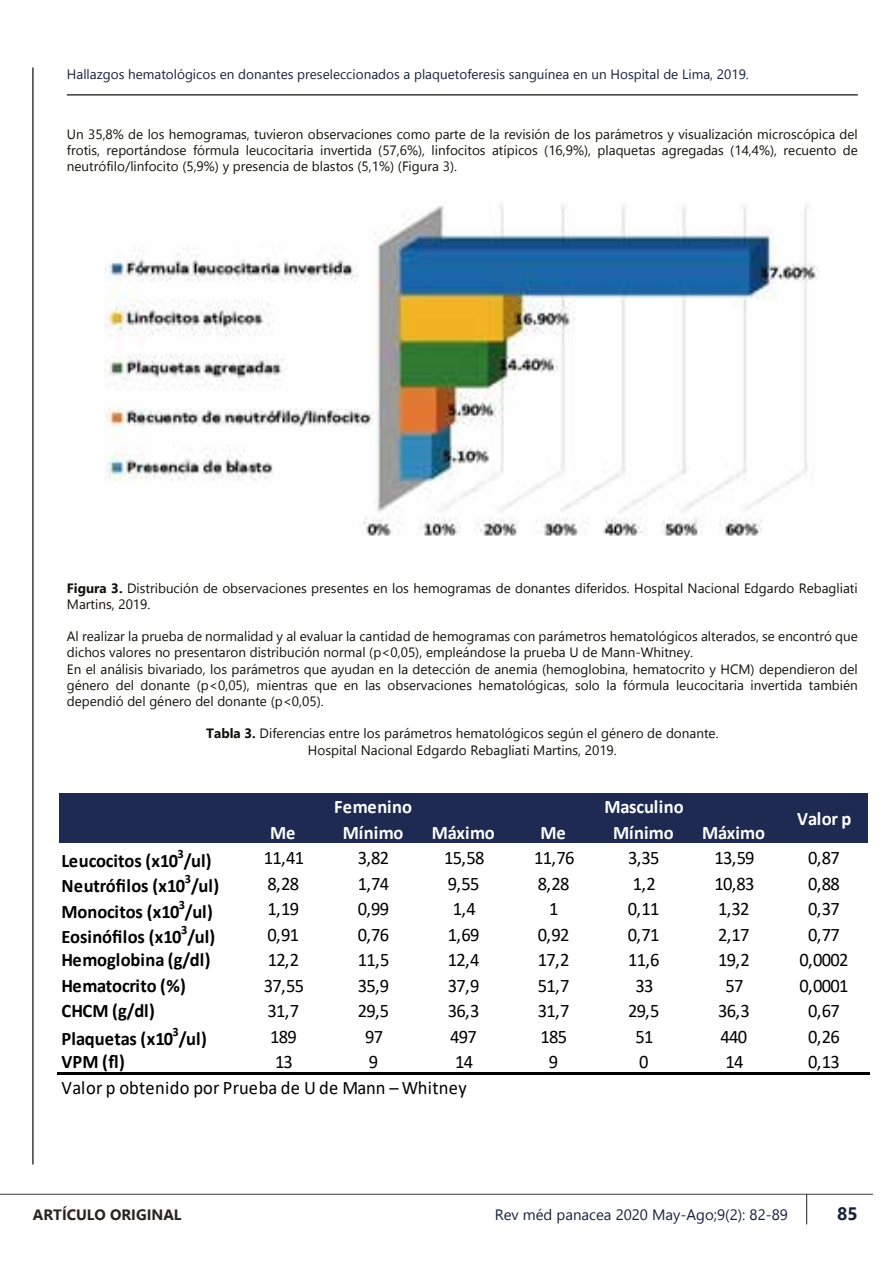
<style>
.page{position:relative;width:893px;height:1263px;background:#fff}
.page>*{position:absolute;margin:0;border:0;box-sizing:border-box;transform-origin:0 0}
.t1{font:19.2px "Calibri";letter-spacing:-.04em;color:#000101}
.t2{font:700 19.2px "Calibri";letter-spacing:-.005em;color:#000101}
.t3{font:700 19.2px "Calibri";letter-spacing:-.005em;color:#fff}
.t4{font:19.2px "Calibri";letter-spacing:.005em;color:#000101}
.t5{font:700 18px "Nirmala UI";color:#18213c}
.t6{font:15px "Nirmala UI";color:#18213c}
.t7{font:700 15px "Nirmala UI";color:#2a2421}
.t8{font:13.5px/16.2px "Nirmala UI";color:#12100b}
.t9{font:13.5px "Nirmala UI";color:#18213c}
.t10{font:700 12.75px "Calibri";color:#000101}
.s1{font-weight:700}
</style>
<div class="page">
<hr style="left:32px;top:67px;width:2px;height:1097px;background:#3c3c3b">
<hr style="left:0;top:1194px;width:873px;height:1px;background:#3c3c3b">
<hr style="left:806px;top:1194px;width:1px;height:30px;background:#1c1c1b">
<hr style="left:67px;top:94px;width:791px;height:2px;background:#3c3c3b">
<img style="left:104px;top:204px;width:714px;height:332px">
<div style="left:59px;top:794px;width:811px;height:51px;background:#1f2a52"></div>
<hr style="left:869px;top:794px;width:1px;height:51px;background:#fff">
<div style="left:59px;top:844px;width:811px;height:256px;background:#fff"></div>
<hr style="left:58px;top:1072px;width:812px;height:2px;background:#000101">
<p class="t9" style="left:67px;top:63px;width:683px">Hallazgos hematológicos en donantes preseleccionados a plaquetoferesis sanguínea en un Hospital de Lima, 2019.</p>
<p class="t8" style="left:67px;top:125px;width:792px;text-align:justify">Un 35,8% de los hemogramas, tuvieron observaciones como parte de la revisión de los parámetros y visualización microscópica del frotis, reportándose fórmula leucocitaria invertida (57,6%), linfocitos atípicos (16,9%), plaquetas agregadas (14,4%), recuento de neutrófilo/linfocito (5,9%) y presencia de blastos (5,1%) (Figura 3).</p>
<p class="t8" style="left:67px;top:579px;width:792px"><span class="s1">Figura 3.</span> Distribución de observaciones presentes en los hemogramas de donantes diferidos. Hospital Nacional Edgardo Rebagliati<br>Martins, 2019.</p>
<p class="t8" style="left:67px;top:627px;width:792px">Al realizar la prueba de normalidad y al evaluar la cantidad de hemogramas con parámetros hematológicos alterados, se encontró que dichos valores no presentaron distribución normal (p&lt;0,05), empleándose la prueba U de Mann-Whitney.<br>En el análisis bivariado, los parámetros que ayudan en la detección de anemia (hemoglobina, hematocrito y HCM) dependieron del género del donante (p&lt;0,05), mientras que en las observaciones hematológicas, solo la fórmula leucocitaria invertida también dependió del género del donante (p&lt;0,05).</p>
<p class="t8" style="left:206px;top:725px;width:514px;text-align:center"><span class="s1">Tabla 3.</span> Diferencias entre los parámetros hematológicos según el género de donante.<br>Hospital Nacional Edgardo Rebagliati Martins, 2019.</p>
<h1 class="t3" style="left:334px;top:793px;width:79px">Femenino</h1>
<h1 class="t3" style="left:604px;top:793px;width:81px">Masculino</h1>
<h1 class="t3" style="left:270px;top:818px;width:27px">Me</h1>
<h1 class="t3" style="left:343px;top:818px;width:62px">Mínimo</h1>
<h1 class="t3" style="left:432px;top:818px;width:65px">Máximo</h1>
<h1 class="t3" style="left:540px;top:818px;width:27px">Me</h1>
<h1 class="t3" style="left:613px;top:818px;width:62px">Mínimo</h1>
<h1 class="t3" style="left:702px;top:818px;width:65px">Máximo</h1>
<h1 class="t3" style="left:797px;top:804px;width:56px">Valor p</h1>
<p class="t10" style="left:178px;top:844px;width:8px">3</p>
<h1 class="t1" style="left:264px;top:844px;width:42px">11,41</h1>
<h1 class="t1" style="left:358px;top:844px;width:33px">3,82</h1>
<h1 class="t1" style="left:444px;top:844px;width:42px">15,58</h1>
<h1 class="t1" style="left:534px;top:844px;width:42px">11,76</h1>
<h1 class="t1" style="left:628px;top:844px;width:33px">3,35</h1>
<h1 class="t1" style="left:714px;top:844px;width:42px">13,59</h1>
<h1 class="t1" style="left:808px;top:844px;width:33px">0,87</h1>
<h1 class="t2" style="left:62px;top:872px;width:159px">Neutrófilos (x10 /ul)</h1>
<h1 class="t2" style="left:62px;top:847px;width:152px">Leucocitos (x10 /ul)</h1>
<p class="t10" style="left:185px;top:870px;width:8px">3</p>
<h1 class="t1" style="left:268px;top:870px;width:33px">8,28</h1>
<h1 class="t1" style="left:358px;top:870px;width:33px">1,74</h1>
<h1 class="t1" style="left:448px;top:870px;width:33px">9,55</h1>
<h1 class="t1" style="left:538px;top:870px;width:33px">8,28</h1>
<h1 class="t1" style="left:633px;top:870px;width:24px">1,2</h1>
<h1 class="t1" style="left:714px;top:870px;width:42px">10,83</h1>
<h1 class="t1" style="left:808px;top:870px;width:33px">0,88</h1>
<h1 class="t2" style="left:62px;top:898px;width:153px">Monocitos (x10 /ul)</h1>
<p class="t10" style="left:179px;top:895px;width:8px">3</p>
<h1 class="t1" style="left:268px;top:895px;width:33px">1,19</h1>
<h1 class="t1" style="left:358px;top:895px;width:33px">0,99</h1>
<h1 class="t1" style="left:453px;top:895px;width:24px">1,4</h1>
<h1 class="t1" style="left:549px;top:895px;width:11px">1</h1>
<h1 class="t1" style="left:628px;top:895px;width:33px">0,11</h1>
<h1 class="t1" style="left:718px;top:895px;width:33px">1,32</h1>
<h1 class="t1" style="left:808px;top:895px;width:33px">0,37</h1>
<h1 class="t2" style="left:62px;top:923px;width:155px">Eosinófilos (x10 /ul)</h1>
<p class="t10" style="left:181px;top:921px;width:8px">3</p>
<h1 class="t1" style="left:268px;top:921px;width:33px">0,91</h1>
<h1 class="t1" style="left:358px;top:921px;width:33px">0,76</h1>
<h1 class="t1" style="left:448px;top:921px;width:33px">1,69</h1>
<h1 class="t1" style="left:538px;top:921px;width:33px">0,92</h1>
<h1 class="t1" style="left:628px;top:921px;width:33px">0,71</h1>
<h1 class="t1" style="left:718px;top:921px;width:33px">2,17</h1>
<h1 class="t1" style="left:808px;top:921px;width:33px">0,77</h1>
<h1 class="t2" style="left:62px;top:946px;width:151px">Hemoglobina (g/dl)</h1>
<h1 class="t1" style="left:268px;top:946px;width:33px">12,2</h1>
<h1 class="t1" style="left:358px;top:946px;width:33px">11,5</h1>
<h1 class="t1" style="left:448px;top:946px;width:33px">12,4</h1>
<h1 class="t1" style="left:538px;top:946px;width:33px">17,2</h1>
<h1 class="t1" style="left:628px;top:946px;width:33px">11,6</h1>
<h1 class="t1" style="left:718px;top:946px;width:33px">19,2</h1>
<h1 class="t1" style="left:800px;top:946px;width:50px">0,0002</h1>
<h1 class="t2" style="left:62px;top:972px;width:126px">Hematocrito (%)</h1>
<h1 class="t1" style="left:264px;top:972px;width:42px">37,55</h1>
<h1 class="t1" style="left:358px;top:972px;width:33px">35,9</h1>
<h1 class="t1" style="left:448px;top:972px;width:33px">37,9</h1>
<h1 class="t1" style="left:538px;top:972px;width:33px">51,7</h1>
<h1 class="t1" style="left:635px;top:972px;width:20px">33</h1>
<h1 class="t1" style="left:725px;top:972px;width:20px">57</h1>
<h1 class="t1" style="left:799px;top:972px;width:50px">0,0001</h1>
<h1 class="t2" style="left:62px;top:997px;width:95px">CHCM (g/dl)</h1>
<h1 class="t1" style="left:268px;top:997px;width:33px">31,7</h1>
<h1 class="t1" style="left:358px;top:997px;width:33px">29,5</h1>
<h1 class="t1" style="left:448px;top:997px;width:33px">36,3</h1>
<h1 class="t1" style="left:538px;top:997px;width:33px">31,7</h1>
<h1 class="t1" style="left:628px;top:997px;width:33px">29,5</h1>
<h1 class="t1" style="left:718px;top:997px;width:33px">36,3</h1>
<h1 class="t1" style="left:808px;top:997px;width:33px">0,67</h1>
<h1 class="t2" style="left:62px;top:1025px;width:147px">Plaquetas (x10 /ul)</h1>
<p class="t10" style="left:173px;top:1023px;width:8px">3</p>
<h1 class="t1" style="left:270px;top:1023px;width:28px">189</h1>
<h1 class="t1" style="left:365px;top:1023px;width:20px">97</h1>
<h1 class="t1" style="left:450px;top:1023px;width:28px">497</h1>
<h1 class="t1" style="left:540px;top:1023px;width:28px">185</h1>
<h1 class="t1" style="left:635px;top:1023px;width:20px">51</h1>
<h1 class="t1" style="left:721px;top:1023px;width:28px">440</h1>
<h1 class="t1" style="left:808px;top:1023px;width:33px">0,26</h1>
<h1 class="t2" style="left:62px;top:1048px;width:65px">VPM (fl)</h1>
<h1 class="t1" style="left:275px;top:1048px;width:20px">13</h1>
<h1 class="t1" style="left:369px;top:1048px;width:11px">9</h1>
<h1 class="t1" style="left:455px;top:1048px;width:20px">14</h1>
<h1 class="t1" style="left:549px;top:1048px;width:11px">9</h1>
<h1 class="t1" style="left:639px;top:1048px;width:11px">0</h1>
<h1 class="t1" style="left:725px;top:1048px;width:20px">14</h1>
<h1 class="t1" style="left:808px;top:1048px;width:33px">0,13</h1>
<h1 class="t4" style="left:62px;top:1074px;width:407px">Valor p obtenido por Prueba de Ude Mann – Whitney</h1>
<p class="t7" style="left:33px;top:1202px;width:150px">ARTÍCULO ORIGINAL</p>
<p class="t6" style="left:495px;top:1202px;width:295px">Rev méd panacea 2020 May-Ago;9(2): 82-89</p>
<h2 class="t5" style="left:837px;top:1198px;width:22px">85</h2>
</div>
